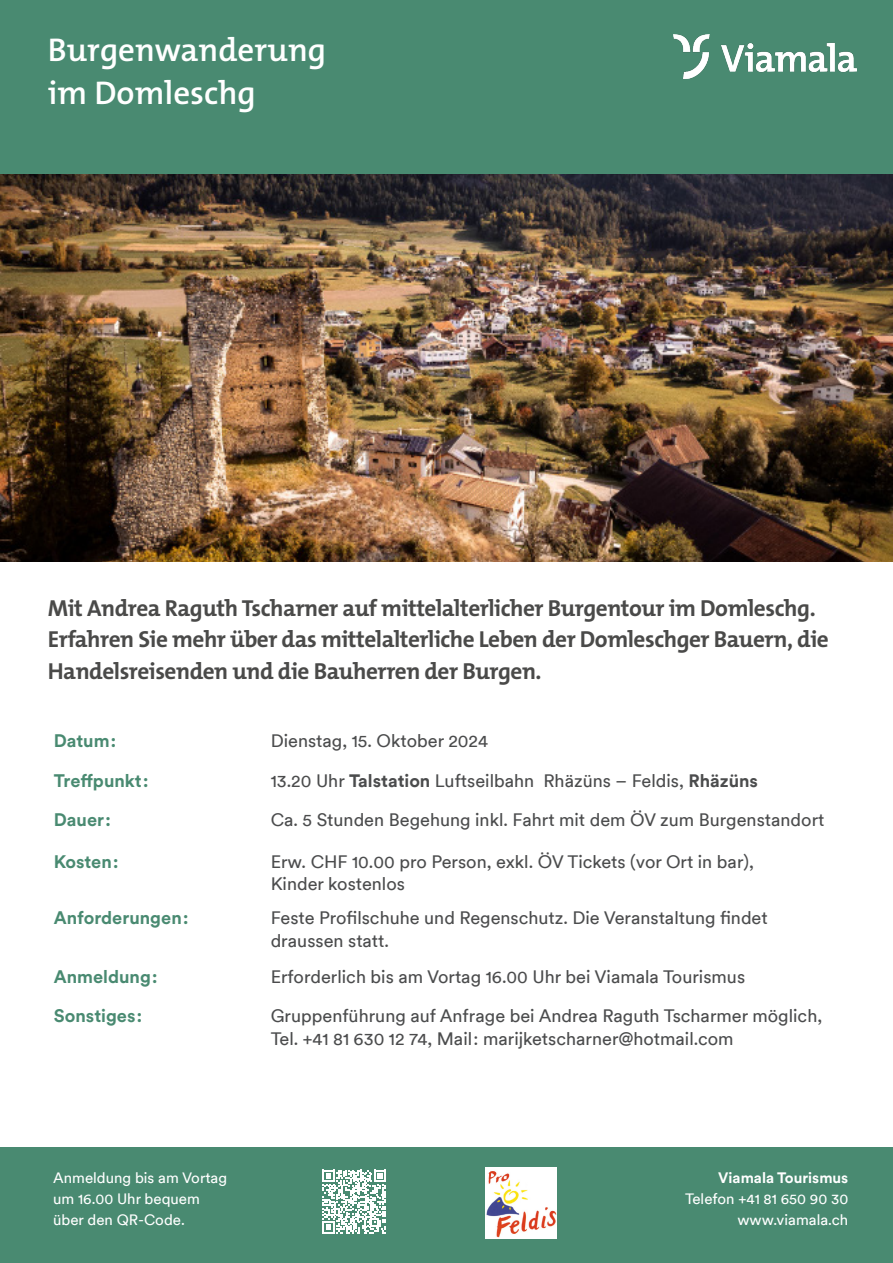
<style>
.page{position:relative;width:893px;height:1263px;background:#fff}
.page>*{position:absolute;margin:0;border:0;box-sizing:border-box;transform-origin:0 0}
.Absatzformat_1{font:600 33px "The Mix B W6";color:#fff}
.Absatzformat_1-2{font:700 23.25px/31.5px "The Mix B W7";letter-spacing:-.02em;color:#4a4a49}
.Absatzformat_5{font:18px/22.5px "Circulargraubuenden TT";color:#4b4c4d}
.Absatzformat_6{font:700 18px "Circulargraubuenden";color:#498a71}
.Absatzformat_9{font:15px "Circulargraubuenden TT";color:#fff}
.Absatzformat_9-2{font:700 15px "Circulargraubuenden";color:#fff}
.Absatzformat_1-3{font:15px "Circulargraubuenden TT";color:#fff}
.Absatzformat_1-4{font:14.4px "Circulargraubuenden TT";color:#fff}
.s1{font-size:17.25px}
.s2{font-weight:700}
.s3{font-size:14.4px}
.s4{font-size:15px}
</style>
<div class="page">
<div style="left:0;top:0;width:893px;height:174px;background:#498a71"></div>
<div style="left:0;top:1147px;width:893px;height:116px;background:#498a71"></div>
<svg style="left:323px;top:1170px;width:63px;height:63px"></svg>
<img style="left:673px;top:35px;width:184px;height:43px">
<img style="left:486px;top:1168px;width:70px;height:70px">
<img style="left:0;top:174px;width:893px;height:387px">
<p class="Absatzformat_1" style="left:48px;top:28px;width:280px">Burgenwanderung</p>
<p class="Absatzformat_1" style="left:48px;top:71px;width:210px">im Domleschg</p>
<p class="Absatzformat_1-2" style="left:48px;top:592px;width:782px">Mit Andrea Raguth Tscharner auf mittelalterlicher Burgentour im Domleschg.<br>Erfahren Sie mehr über das mittelalterliche Leben der Domleschger Bauern, die<br>Handelsreisenden und die Bauherren der Burgen.</p>
<p class="Absatzformat_6" style="left:54px;top:728px;width:64px">Datum:</p>
<p class="Absatzformat_5" style="left:271px;top:728px;width:219px">Dienstag, <span class="s1">15</span>. Oktober <span class="s1">2024</span></p>
<p class="Absatzformat_6" style="left:54px;top:768px;width:96px">Treffpunkt:</p>
<p class="Absatzformat_5" style="left:271px;top:769px;width:489px"><span class="s1">13</span>.<span class="s1">20</span> Uhr <span class="s2">Talstation</span> Luftseilbahn Rhäzüns – Feldis, <span class="s2">Rhäzüns</span></p>
<p class="Absatzformat_6" style="left:54px;top:807px;width:59px">Dauer:</p>
<p class="Absatzformat_5" style="left:271px;top:808px;width:555px">Ca. <span class="s1">5</span> Stunden Begehung inkl. Fahrt mit dem ÖV zum Burgenstandort</p>
<p class="Absatzformat_6" style="left:54px;top:849px;width:66px">Kosten:</p>
<p class="Absatzformat_5" style="left:271px;top:849px;width:485px">Erw. CHF <span class="s1">10</span>.<span class="s1">00</span> pro Person, exkl. ÖV Tickets (vor Ort in bar),</p>
<p class="Absatzformat_5" style="left:271px;top:872px;width:136px">Kinder kostenlos</p>
<p class="Absatzformat_6" style="left:54px;top:906px;width:136px">Anforderungen:</p>
<p class="Absatzformat_5" style="left:271px;top:906px;width:498px">Feste Profilschuhe und Regenschutz. Die Veranstaltung findet</p>
<p class="Absatzformat_5" style="left:271px;top:928px;width:120px">draussen statt.</p>
<p class="Absatzformat_6" style="left:54px;top:964px;width:105px">Anmeldung:</p>
<p class="Absatzformat_5" style="left:271px;top:964px;width:476px">Erforderlich bis am Vortag <span class="s1">16</span>.<span class="s1">00</span> Uhr bei Viamala Tourismus</p>
<p class="Absatzformat_6" style="left:54px;top:1003px;width:90px">Sonstiges:</p>
<p class="Absatzformat_5" style="left:271px;top:1004px;width:553px">Gruppenführung auf Anfrage bei Andrea Raguth Tscharmer möglich,<br>Tel. +<span class="s1">41 81 630 12 74</span>, Mail: marijketscharner@hotmail.com</p>
<p class="Absatzformat_9" style="left:53px;top:1168px;width:176px">Anmeldung bis am Vortag</p>
<p class="Absatzformat_9" style="left:53px;top:1189px;width:148px">um <span class="s3">16</span>.<span class="s3">00</span> Uhr bequem</p>
<p class="Absatzformat_9" style="left:53px;top:1210px;width:133px">über den QR-Code.</p>
<p class="Absatzformat_9-2" style="left:718px;top:1168px;width:132px">Viamala Tourismus</p>
<p class="Absatzformat_1-4" style="left:685px;top:1189px;width:165px"><span class="s4">Telefon +</span>41 81 650 90 30</p>
<p class="Absatzformat_1-3" style="left:737px;top:1210px;width:112px">www.viamala.ch</p>
</div>
